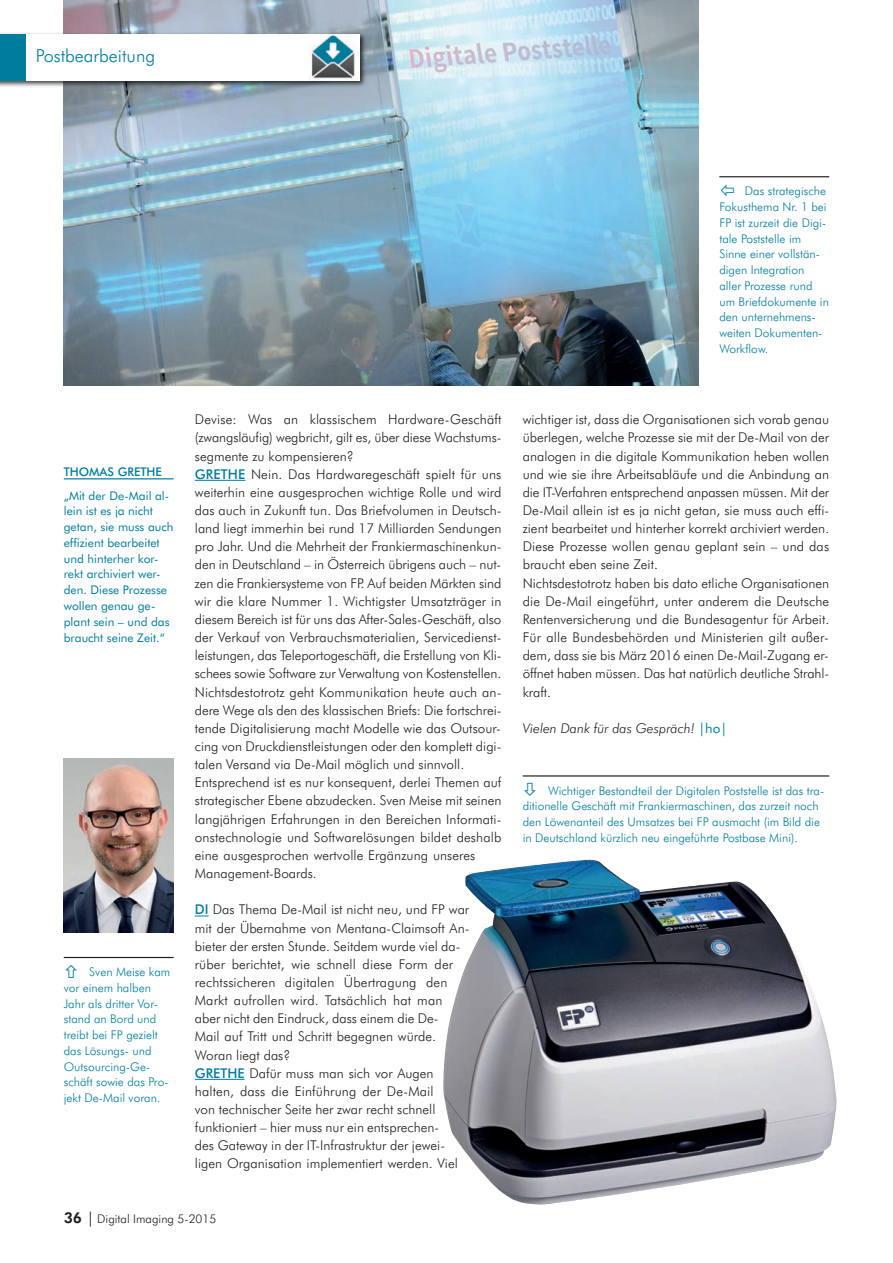
<style>
.page{position:relative;width:893px;height:1263px;background:#fff}
.page>*{position:absolute;margin:0;border:0;box-sizing:border-box;transform-origin:0 0}
.t1{font:300 18px "Futura BT";color:#007c9d}
.t2{font:300 13.5px/18.1px "Futura BT";color:#231f20}
.t3{font:italic 300 13.5px "Futura BT";color:#231f20}
.t4{font:300 12px/15.8px "Futura BT";color:#007c9d}
.t5{font:12px/15.8px "Futura BT";color:#007c9d}
.t6{font:300 12px "Futura BT";color:#231f20}
.s1{font-weight:500}
.s2{font-weight:500;color:#007c9d}
.s3{font-weight:800;font-size:15px}
.s4{font-weight:400;font-size:15px}
.s5{font-weight:400;color:#007c9d}
.s6{font-weight:400;font-style:normal;color:#007c9d}
</style>
<div class="page">
<hr style="left:195px;top:480px;width:50px;height:1px;background:#007c9d">
<svg style="left:195px;top:915px;width:14px;height:1px"></svg>
<hr style="left:195px;top:1079px;width:50px;height:1px;background:#007c9d">
<img style="left:64px;top:0;width:634px;height:385px">
<hr style="left:719px;top:176px;width:110px;height:1px;background:#231f20">
<hr style="left:523px;top:775px;width:306px;height:1px;background:#231f20">
<img style="left:64px;top:759px;width:110px;height:174px">
<hr style="left:64px;top:957px;width:110px;height:1px;background:#231f20">
<img style="left:443px;top:860px;width:394px;height:344px">
<hr style="left:64px;top:478px;width:110px;height:1px;background:#007c9d">
<img style="left:0;top:28px;width:370px;height:64px">
<div style="left:0;top:34px;width:359px;height:47px;background:#fff"></div>
<img style="left:310px;top:34px;width:46px;height:46px">
<div style="left:0;top:34px;width:26px;height:47px;background:#007c9d"></div>
<p class="t1" style="left:36px;top:49px;width:121px">Postbearbeitung</p>
<p class="t4" style="left:719px;top:184px;width:111px;text-indent:26px">Das strategische<br>Fokusthema Nr. 1 bei<br>FP ist zurzeit die Digi&shy;tale Poststelle im<br>Sinne einer vollstän&shy;digen Integration aller Prozesse rund um Briefdokumente in den unternehmens&shy;weiten Dokumenten-<br>Workflow.</p>
<p class="t5" style="left:64px;top:460px;width:107px;line-height:24.2px"><span class="s1">THOMAS GRETHE </span>„Mit der De-Mail al-</p>
<p class="t5" style="left:64px;top:504px;width:111px">lein ist es ja nicht getan, sie muss auch effizient bearbeitet und hinterher kor&shy;rekt archiviert wer&shy;den. Diese Prozesse wollen genau ge&shy;plant sein – und das braucht seine Zeit.“</p>
<p class="t4" style="left:64px;top:965px;width:108px;text-indent:26px">Sven Meise kam vor einem halben<br>Jahr als dritter Vor&shy;stand an Bord und treibt bei FP gezielt das Lösungs- und<br>Outsourcing-Ge&shy;schäft sowie das Pro&shy;jekt De-Mail voran.</p>
<p class="t2" style="left:195px;top:411px;width:308px">Devise: Was an klassischem Hardware-Geschäft (zwangsläufig) wegbricht, gilt es, über diese Wachstums&shy;segmente zu kompensieren?<br><span class="s2">GRETHE</span> Nein. Das Hardwaregeschäft spielt für uns weiterhin eine ausgesprochen wichtige Rolle und wird das auch in Zukunft tun. Das Briefvolumen in Deutsch&shy;land liegt immerhin bei rund 17 Milliarden Sendungen pro Jahr. Und die Mehrheit der Frankiermaschinenkun&shy;den in Deutschland – in Österreich übrigens auch – nut&shy;zen die Frankiersysteme von FP. Auf beiden Märkten sind wir die klare Nummer 1. Wichtigster Umsatzträger in diesem Bereich ist für uns das After-Sales-Geschäft, also der Verkauf von Verbrauchsmaterialien, Servicedienst&shy;leistungen, das Teleportogeschäft, die Erstellung von Kli&shy;schees sowie Software zur Verwaltung von Kostenstellen.<br>Nichtsdestotrotz geht Kommunikation heute auch an&shy;dere Wege als den des klassischen Briefs: Die fortschrei&shy;tende Digitalisierung macht Modelle wie das Outsour&shy;cing von Druckdienstleistungen oder den komplett digi&shy;talen Versand via De-Mail möglich und sinnvoll.<br>Entsprechend ist es nur konsequent, derlei Themen auf strategischer Ebene abzudecken. Sven Meise mit seinen langjährigen Erfahrungen in den Bereichen Informati&shy;onstechnologie und Softwarelösungen bildet deshalb eine ausgesprochen wertvolle Ergänzung unseres Management-Boards.</p>
<p class="t2" style="left:195px;top:902px;width:276px"><span class="s2">DI</span> Das Thema De-Mail ist nicht neu, und FP war mit der Übernahme von Mentana-Claimsoft An&shy;bieter der ersten Stunde. Seitdem wurde viel da&shy;rüber berichtet, wie schnell diese Form der rechtssicheren digitalen Übertragung den Markt aufrollen wird. Tatsächlich hat man aber nicht den Eindruck, dass einem die De-<br>Mail auf Tritt und Schritt begegnen würde.<br>Woran liegt das?<br><span class="s2">GRETHE</span> Dafür muss man sich vor Augen halten, dass die Einführung der De-Mail<br>von technischer Seite her zwar recht schnell funktioniert – hier muss nur ein entsprechen-<br>des Gateway in der IT-Infrastruktur der jewei&shy;ligen Organisation implementiert werden. Viel</p>
<p class="t6" style="left:64px;top:1214px;width:154px"><span class="s3">36</span> <span class="s4">|</span> Digital Imaging 5-2015</p>
<p class="t2" style="left:523px;top:411px;width:308px">wichtiger ist, dass die Organisationen sich vorab genau überlegen, welche Prozesse sie mit der De-Mail von der analogen in die digitale Kommunikation heben wollen und wie sie ihre Arbeitsabläufe und die Anbindung an die IT-Verfahren entsprechend anpassen müssen. Mit der De-Mail allein ist es ja nicht getan, sie muss auch effi&shy;zient bearbeitet und hinterher korrekt archiviert werden.<br>Diese Prozesse wollen genau geplant sein – und das braucht eben seine Zeit.<br>Nichtsdestotrotz haben bis dato etliche Organisationen die De-Mail eingeführt, unter anderem die Deutsche Rentenversicherung und die Bundesagentur für Arbeit.<br>Für alle Bundesbehörden und Ministerien gilt außer&shy;dem, dass sie bis März 2016 einen De-Mail-Zugang er&shy;öffnet haben müssen. Das hat natürlich deutliche Strahl&shy;kraft.</p>
<p class="t3" style="left:523px;top:723px;width:206px">Vielen Dank für das Gespräch! <span class="s5">|</span><span class="s6">ho|</span></p>
<p class="t4" style="left:523px;top:783px;width:303px;text-indent:26px">Wichtiger Bestandteil der Digitalen Poststelle ist das tra&shy;ditionelle Geschäft mit Frankiermaschinen, das zurzeit noch den Löwenanteil des Umsatzes bei FP ausmacht (im Bild die in Deutschland kürzlich neu eingeführte Postbase Mini).</p>
</div>
